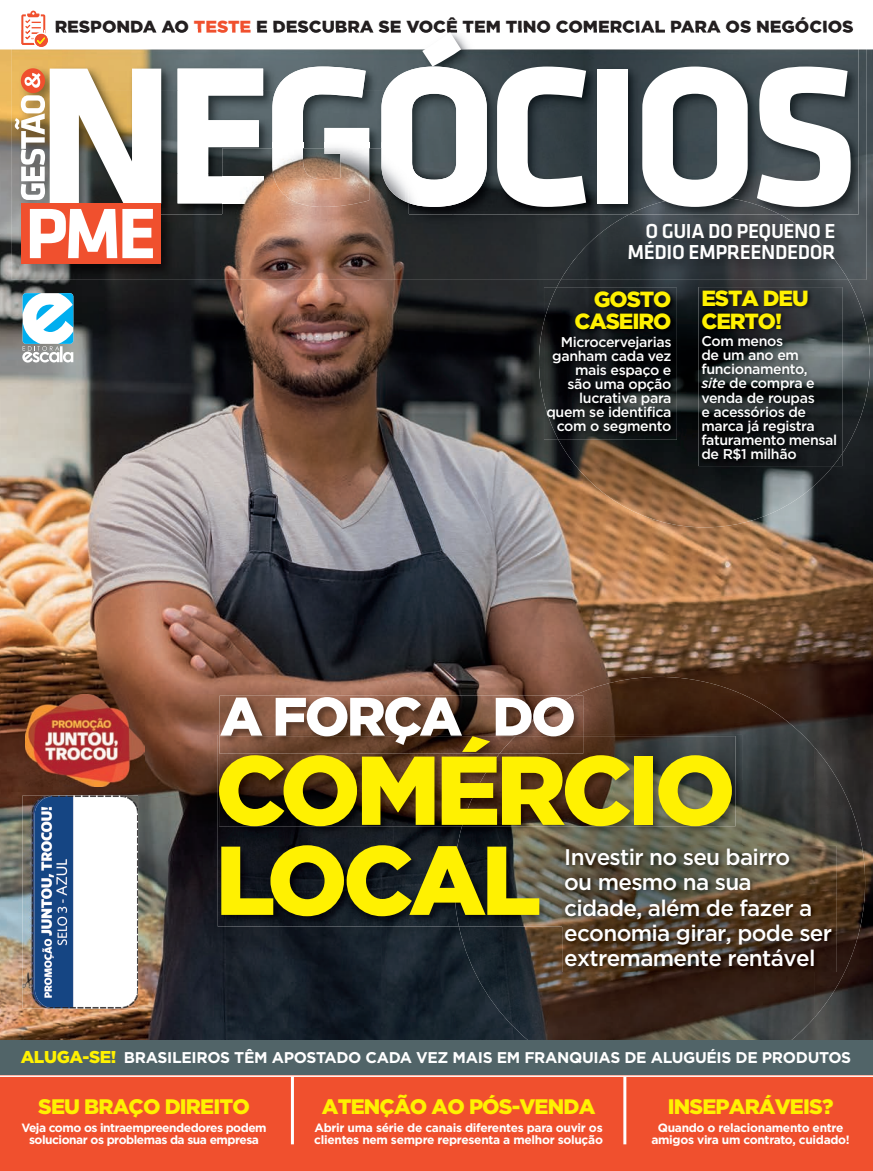
<style>
.page{position:relative;width:873px;height:1171px;background:#fff}
.page>*{position:absolute;margin:0;border:0;box-sizing:border-box;transform-origin:0 0}
.t1{font:900 97.5px/90px "Gotham";letter-spacing:-.05em;color:#fff101}
.t2{font:900 54px "Gotham";letter-spacing:-.05em;color:#fff}
.t3{font:500 22.5px/25.3px "Gotham";letter-spacing:-.03em;color:#fff}
.t4{font:900 21.9px/22.5px "Gotham";letter-spacing:-.05em;color:#fff101;text-align:right}
.t5{font:900 21px "Gotham";letter-spacing:-.04em;color:#fff101}
.t6{font:500 21px/21px "Klavika";letter-spacing:-.02em;color:#fff;text-align:right}
.t7{font:900 17.4px "Gotham";color:#231f20}
.t8{font:700 15.6px "Gotham";letter-spacing:-.02em;color:#fff}
.t9{font:500 14.1px/14.1px "Gotham";letter-spacing:-.025em;color:#fff;text-align:right}
.t10{font:700 12px/12px "Gotham";letter-spacing:-.025em;color:#fff;text-align:center}
.s1{color:#f0502e}
.s2{font-style:italic}
.s3{font-weight:900;font-size:17.1px;color:#fff101}
</style>
<div class="page">
<img style="left:0;top:49px;width:873px;height:991px">
<img style="left:539px;top:280px;width:331px;height:247px">
<img style="left:574px;top:677px;width:241px;height:103px">
<img style="left:814px;top:747px;width:51px;height:271px">
<img style="left:742px;top:780px;width:73px;height:66px">
<img style="left:459px;top:926px;width:152px;height:114px">
<img style="left:611px;top:972px;width:204px;height:68px">
<div style="left:0;top:1040px;width:873px;height:36px;background:#516468"></div>
<img style="left:848px;top:49px;width:18px;height:231px">
<img style="left:12px;top:49px;width:52px;height:231px">
<img style="left:161px;top:214px;width:400px;height:19px">
<img style="left:64px;top:233px;width:497px;height:47px">
<img style="left:561px;top:214px;width:287px;height:66px">
<img style="left:56px;top:30px;width:132px;height:1px">
<img style="left:197px;top:30px;width:656px;height:1px">
<img style="left:257px;top:30px;width:243px;height:1px">
<svg style="left:21px;top:11px;width:27px;height:36px"></svg>
<img style="left:55px;top:31px;width:798px;height:2px">
<img style="left:453px;top:49px;width:405px;height:165px">
<img style="left:48px;top:49px;width:333px;height:41px">
<img style="left:161px;top:90px;width:220px;height:83px">
<img style="left:409px;top:207px;width:44px;height:7px">
<img style="left:161px;top:173px;width:61px;height:41px">
<img style="left:629px;top:196px;width:151px;height:18px">
<img style="left:56px;top:31px;width:132px;height:2px">
<svg style="left:15px;top:69px;width:146px;height:134px"></svg>
<svg style="left:178px;top:69px;width:85px;height:134px"></svg>
<svg style="left:381px;top:32px;width:106px;height:175px"></svg>
<svg style="left:497px;top:67px;width:89px;height:140px"></svg>
<div style="left:597px;top:69px;width:31px;height:134px;background:#fff"></div>
<svg style="left:642px;top:67px;width:106px;height:140px"></svg>
<svg style="left:757px;top:67px;width:94px;height:140px"></svg>
<svg style="left:272px;top:67px;width:97px;height:81px"></svg>
<img style="left:324px;top:142px;width:45px;height:6px">
<img style="left:272px;top:142px;width:31px;height:6px">
<div style="left:22px;top:203px;width:139px;height:61px;background:#f0502e"></div>
<svg style="left:30px;top:209px;width:123px;height:49px"></svg>
<svg style="left:22px;top:293px;width:51px;height:70px"></svg>
<div style="left:0;top:1075px;width:873px;height:96px;background:#f0502e"></div>
<hr style="left:291px;top:1076px;width:3px;height:68px;background:#fff">
<hr style="left:623px;top:1076px;width:3px;height:68px;background:#fff">
<hr style="left:0;top:1075px;width:873px;height:1px;background:#fff">
<img style="left:544px;top:288px;width:133px;height:152px">
<img style="left:698px;top:287px;width:144px;height:179px">
<img style="left:218px;top:735px;width:236px;height:191px">
<img style="left:454px;top:735px;width:288px;height:191px">
<img style="left:219px;top:753px;width:243px;height:73px">
<img style="left:462px;top:736px;width:273px;height:90px">
<img style="left:219px;top:695px;width:297px;height:40px">
<img style="left:516px;top:695px;width:67px;height:40px">
<img style="left:219px;top:735px;width:364px;height:1px">
<img style="left:219px;top:736px;width:280px;height:17px">
<img style="left:499px;top:736px;width:84px;height:17px">
<img style="left:25px;top:694px;width:119px;height:93px">
<img style="left:22px;top:795px;width:13px;height:213px">
<img style="left:35px;top:795px;width:103px;height:213px">
<img style="left:563px;top:846px;width:274px;height:126px">
<img style="left:563px;top:846px;width:179px;height:80px">
<img style="left:222px;top:148px;width:187px;height:70px">
<img style="left:222px;top:176px;width:41px;height:27px">
<img style="left:405px;top:148px;width:4px;height:55px">
<img style="left:381px;top:148px;width:24px;height:53px">
<img style="left:272px;top:148px;width:97px;height:59px">
<h3 class="t7" style="left:55px;top:14px;width:800px">RESPONDA AO <span class="s1">TESTE</span> E DESCUBRA SE VOCÊ TEM TINO COMERCIAL PARA OS NEGÓCIOS</h3>
<h3 class="t6" style="left:627px;top:221px;width:210px">O GUIA DO PEQUENO E<br>MÉDIO EMPREENDEDOR</h3>
<h3 class="t4" style="left:574px;top:287px;width:98px">GOSTO<br>CASEIRO</h3>
<p class="t9" style="left:546px;top:335px;width:127px">Microcervejarias ganham cada vez mais espaço e<br>são uma opção lucrativa para quem se identifica com o segmento</p>
<h3 class="t4" style="left:701px;top:287px;width:109px;text-align:left">ESTA DEU<br>CERTO!</h3>
<p class="t9" style="left:701px;top:334px;width:137px;text-align:left">Com menos<br>de um ano em funcionamento,<br><span class="s2">site</span> de compra e venda de roupas<br>e acessórios de marca já registra faturamento mensal de R$1 milhão</p>
<h2 class="t2" style="left:220px;top:679px;width:358px">A FORÇA DO</h2>
<h1 class="t1" style="left:215px;top:744px;width:522px">COMÉRCIO<br>LOCAL</h1>
<h3 class="t3" style="left:564px;top:844px;width:269px">Investir no seu bairro<br>ou mesmo na sua cidade, além de fazer a economia girar, pode ser extremamente rentável</h3>
<h3 class="t8" style="left:21px;top:1047px;width:832px"><span class="s3">ALUGA-SE!</span> BRASILEIROS TÊM APOSTADO CADA VEZ MAIS EM FRANQUIAS DE ALUGUÉIS DE PRODUTOS</h3>
<h3 class="t5" style="left:668px;top:1091px;width:167px">INSEPARÁVEIS?</h3>
<p class="t10" style="left:651px;top:1122px;width:200px">Quando o relacionamento entre amigos vira um contrato, cuidado!</p>
<h3 class="t5" style="left:322px;top:1091px;width:275px">ATENÇÃO AO PÓS-VENDA</h3>
<h3 class="t5" style="left:38px;top:1091px;width:213px">SEU BRAÇO DIREITO</h3>
<p class="t10" style="left:21px;top:1122px;width:247px">Veja como os intraempreendedores podem solucionar os problemas da sua empresa</p>
<p class="t10" style="left:314px;top:1122px;width:290px;text-align:left">Abrir uma série de canais diferentes para ouvir os clientes nem sempre representa a melhor solução</p>
</div>
